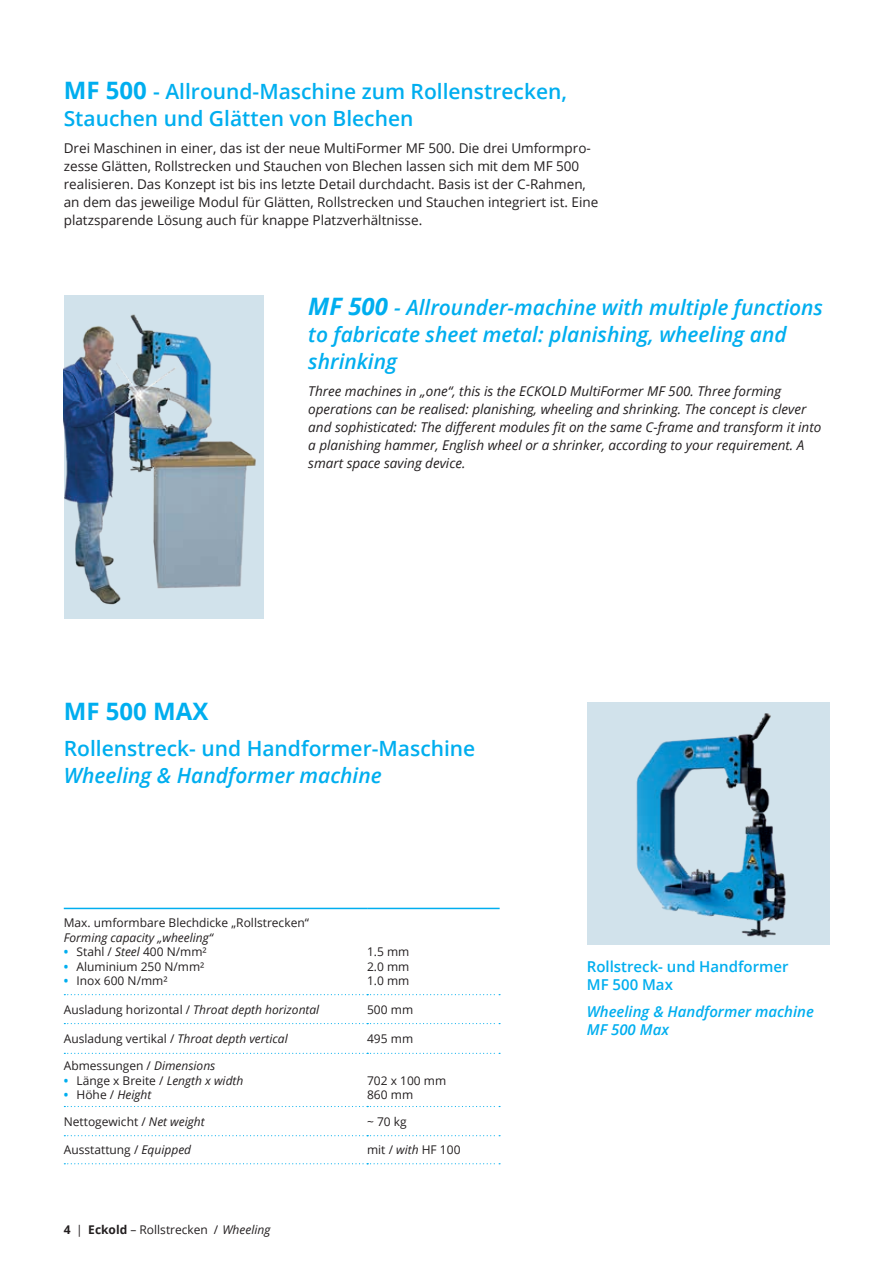
<style>
.page{position:relative;width:893px;height:1263px;background:#fff}
.page>*{position:absolute;margin:0;border:0;box-sizing:border-box;transform-origin:0 0}
.t1{font:700 24px "Open Sans";color:#00aeef}
.t2{font:italic 600 21px/27px "Open Sans";color:#00aeef}
.t3{font:600 21px/27px "Open Sans";color:#00aeef}
.t4{font:italic 600 15px/18px "Open Sans";color:#00aeef}
.t5{font:600 15px/18px "Open Sans";color:#00aeef}
.t6{font:13.5px/18px "Open Sans";color:#231f20}
.t7{font:italic 13.5px/18px "Open Sans";color:#231f20}
.t8{font:12px/14.4px "Open Sans";color:#231f20;text-align:justify}
.t9{font:italic 12px "Open Sans";color:#231f20}
.s1{font-weight:700;font-size:24px}
.s2{font-weight:700;color:#00aeef}
.s3{font-style:italic}
.s4{font-style:normal}
.s5{font-weight:700;font-style:normal;color:#00aeef}
.s6{font-weight:700}
</style>
<div class="page">
<div style="left:64px;top:295px;width:200px;height:324px;background:#d1e2eb"></div>
<img style="left:64px;top:314px;width:192px;height:291px">
<svg style="left:64px;top:994px;width:436px;height:1px"></svg>
<svg style="left:64px;top:1023px;width:436px;height:1px"></svg>
<svg style="left:64px;top:1053px;width:436px;height:1px"></svg>
<svg style="left:64px;top:1106px;width:436px;height:1px"></svg>
<svg style="left:64px;top:1135px;width:436px;height:1px"></svg>
<svg style="left:64px;top:1163px;width:436px;height:1px"></svg>
<hr style="left:64px;top:908px;width:303px;height:1px;background:#00aeef">
<hr style="left:367px;top:908px;width:133px;height:1px;background:#00aeef">
<div style="left:587px;top:702px;width:242px;height:243px;background:#d1e2eb"></div>
<img style="left:636px;top:713px;width:150px;height:225px">
<h2 class="t3" style="left:64px;top:78px;width:505px"><span class="s1">MF 500</span> - Allround-Maschine zum Rollenstrecken,<br>Stauchen und Glätten von Blechen</h2>
<p class="t6" style="left:64px;top:139px;width:536px">Drei Maschinen in einer, das ist der neue MultiFormer MF 500. Die drei Umformpro&shy;zesse Glätten, Rollstrecken und Stauchen von Blechen lassen sich mit dem MF 500 realisieren. Das Konzept ist bis ins letzte Detail durchdacht. Basis ist der C-Rahmen, an dem das jeweilige Modul für Glätten, Rollstrecken und Stauchen integriert ist. Eine platzsparende Lösung auch für knappe Platzverhältnisse.</p>
<h2 class="t2" style="left:308px;top:294px;width:516px"><span class="s1">MF 500</span> - Allrounder-machine with multiple functions to fabricate sheet metal: planishing, wheeling and shrinking</h2>
<p class="t7" style="left:308px;top:382px;width:515px">Three machines in „one“, this is the ECKOLD MultiFormer MF 500. Three forming operations can be realised: planishing, wheeling and shrinking. The concept is clever and sophisticated: The different modules fit on the same C-frame and transform it into a planishing hammer, English wheel or a shrinker, according to your requirement. A smart space saving device.</p>
<h1 class="t1" style="left:64px;top:695px;width:146px">MF 500 MAX</h1>
<h2 class="t3" style="left:64px;top:735px;width:413px">Rollenstreck- und Handformer-Maschine</h2>
<h2 class="t2" style="left:64px;top:762px;width:320px">Wheeling &amp; Handformer machine</h2>
<p class="t8" style="left:64px;top:915px;width:247px">Max. umformbare Blechdicke „Rollstrecken“</p>
<p class="t9" style="left:64px;top:929px;width:151px">Forming capacity „wheeling“</p>
<p class="t8" style="left:64px;top:944px;width:144px"><span class="s2">•</span> Stahl / <span class="s3">Steel</span> 400 N/mm²</p>
<p class="t8" style="left:64px;top:959px;width:142px"><span class="s2">•</span> Aluminium 250 N/mm²</p>
<p class="t8" style="left:64px;top:973px;width:105px"><span class="s2">•</span> Inox 600 N/mm²</p>
<p class="t8" style="left:367px;top:944px;width:44px">1.5 mm 2.0 mm 1.0 mm</p>
<p class="t9" style="left:64px;top:1001px;width:257px"><span class="s4">Ausladung horizontal /</span> Throat depth horizontal</p>
<p class="t8" style="left:367px;top:1002px;width:48px">500 mm</p>
<p class="t9" style="left:64px;top:1030px;width:225px"><span class="s4">Ausladung vertikal /</span> Throat depth vertical</p>
<p class="t8" style="left:367px;top:1031px;width:48px">495 mm</p>
<p class="t8" style="left:64px;top:1058px;width:153px">Abmessungen / <span class="s3">Dimensions</span></p>
<p class="t8" style="left:64px;top:1073px;width:181px"><span class="s2">•</span> Länge x Breite / <span class="s3">Length x width</span></p>
<p class="t9" style="left:64px;top:1086px;width:89px"><span class="s5">•</span> <span class="s4">Höhe /</span> Height</p>
<p class="t8" style="left:367px;top:1073px;width:81px">702 x 100 mm<br>860 mm</p>
<p class="t8" style="left:64px;top:1114px;width:142px">Nettogewicht / <span class="s3">Net weight</span></p>
<p class="t8" style="left:367px;top:1114px;width:41px">~ 70 kg</p>
<p class="t8" style="left:64px;top:1142px;width:129px">Ausstattung / <span class="s3">Equipped</span></p>
<p class="t8" style="left:367px;top:1142px;width:95px">mit / <span class="s3">with</span> HF 100</p>
<p class="t8" style="left:64px;top:1222px;width:208px"><span class="s6">4</span> | <span class="s6">Eckold</span> – Rollstrecken / <span class="s3">Wheeling</span></p>
<p class="t5" style="left:587px;top:958px;width:203px">Rollstreck- und Handformer<br>MF 500 Max</p>
<p class="t4" style="left:587px;top:1003px;width:229px">Wheeling &amp; Handformer machine<br>MF 500 Max</p>
</div>
